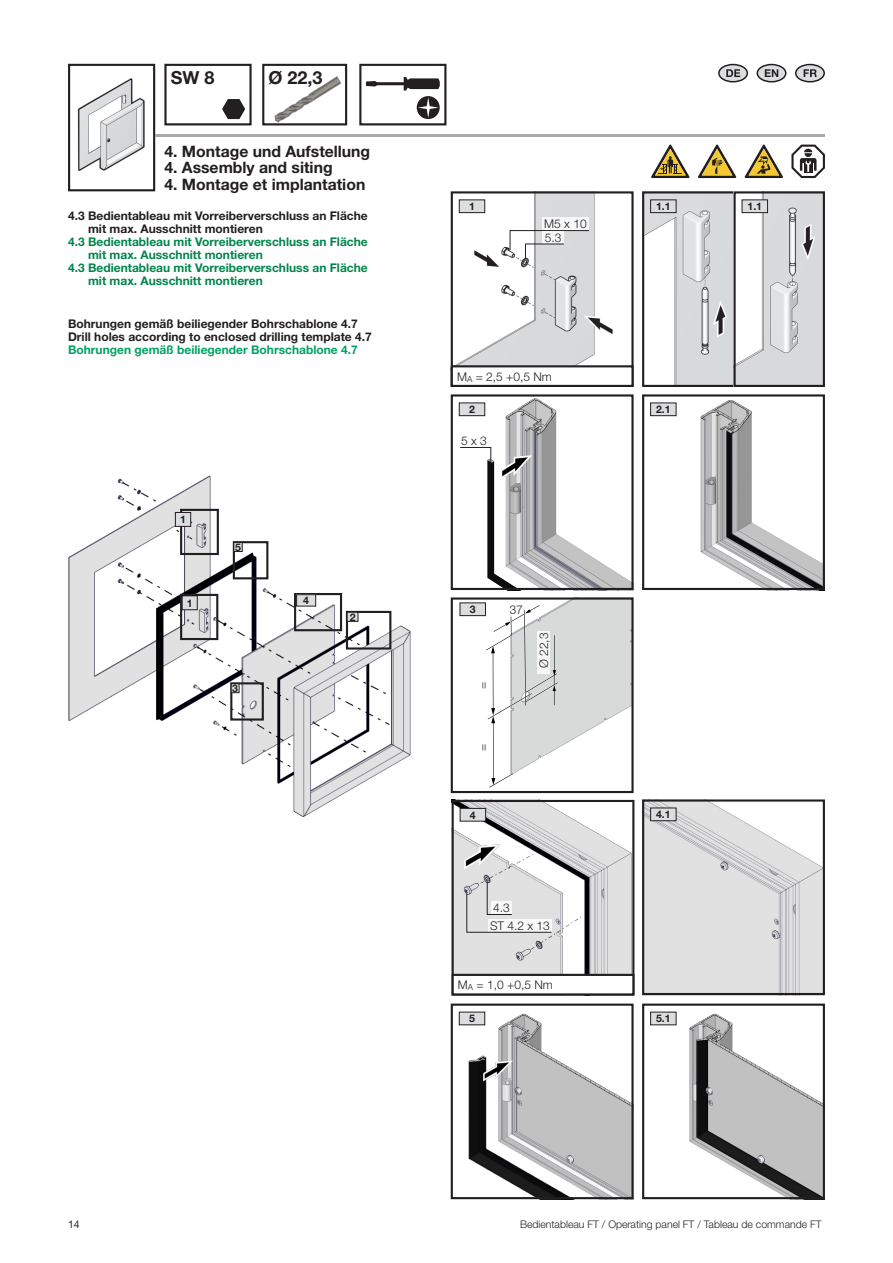
<style>
.page{position:relative;width:893px;height:1263px;background:#fff}
.page>*{position:absolute;margin:0;border:0;box-sizing:border-box;transform-origin:0 0}
._1_VariableUeberschr{font:700 18px "Neue Helvetica For Rittal";color:#231f20}
._1_VariableUeberschr-2{font:700 15.75px "Neue Helvetica For Rittal";color:#231f20}
._1_TextHf_AbstandOhn{font:700 12px/12.9px "Neue Helvetica For Rittal";color:#231f20}
._1_TextHf_AbstandOhn-2{font:700 12px/12.9px "Neue Helvetica For Rittal";color:#00854a}
._4_ZeichnungsBeschre{font:300 12px "Neue Helvetica For Rittal";color:#231f20}
._1_Text_AbstandOhne{font:300 12px "Neue Helvetica For Rittal";color:#231f20}
.t1{font:300 10.5px "Neue Helvetica For Rittal";color:#231f20}
._2_TabelleTextHfZ{font:700 10.5px "Neue Helvetica For Rittal";color:#231f20}
._1_Igel_Nr_1-stellig{font:700 10.5px "Neue Helvetica For Rittal";color:#231f20}
.t2{font:10.5px "Neue Helvetica For Rittal";color:#231f20}
.s1{color:#00a261}
</style>
<div class="page">
<svg style="left:757px;top:65px;width:29px;height:17px"></svg>
<div style="left:757px;top:64px;width:29px;height:18px;border:2px solid #231f20;border-radius:50%"></div>
<svg style="left:765px;top:69px;width:13px;height:8px"></svg>
<div style="left:796px;top:65px;width:28px;height:17px;background:#dcdddf;border-radius:50%"></div>
<div style="left:795px;top:64px;width:30px;height:18px;border:2px solid #231f20;border-radius:50%"></div>
<svg style="left:804px;top:69px;width:13px;height:8px"></svg>
<div style="left:719px;top:65px;width:28px;height:17px;background:#dcdddf;border-radius:50%"></div>
<div style="left:718px;top:64px;width:30px;height:18px;border:2px solid #231f20;border-radius:50%"></div>
<svg style="left:726px;top:69px;width:14px;height:8px"></svg>
<img style="left:68px;top:64px;width:88px;height:128px">
<div style="left:68px;top:64px;width:87px;height:127px;border:2px solid #231f20"></div>
<hr style="left:155px;top:134px;width:670px;height:3px;background:#a8a9ad">
<svg style="left:651px;top:145px;width:38px;height:33px"></svg>
<svg style="left:698px;top:145px;width:38px;height:33px"></svg>
<svg style="left:745px;top:145px;width:38px;height:33px"></svg>
<svg style="left:791px;top:145px;width:34px;height:33px"></svg>
<svg style="left:222px;top:99px;width:23px;height:20px"></svg>
<div style="left:164px;top:64px;width:88px;height:61px;border:2px solid #231f20"></div>
<svg style="left:366px;top:77px;width:74px;height:14px"></svg>
<div style="left:359px;top:64px;width:87px;height:61px;border:2px solid #231f20"></div>
<svg style="left:417px;top:96px;width:23px;height:23px"></svg>
<svg style="left:418px;top:97px;width:20px;height:21px"></svg>
<img style="left:68px;top:475px;width:343px;height:342px">
<img style="left:456px;top:194px;width:157px;height:171px">
<div style="left:451px;top:191px;width:183px;height:196px;border:2px solid #231f20"></div>
<div style="left:459px;top:200px;width:26px;height:13px;background:#dcdddf"></div>
<div style="left:459px;top:200px;width:26px;height:13px;border:1px solid #231f20"></div>
<img style="left:650px;top:400px;width:172px;height:187px">
<div style="left:642px;top:394px;width:183px;height:196px;border:2px solid #231f20"></div>
<div style="left:651px;top:403px;width:25px;height:13px;background:#dcdddf"></div>
<div style="left:650px;top:403px;width:26px;height:13px;border:1px solid #231f20"></div>
<img style="left:458px;top:398px;width:173px;height:189px">
<div style="left:451px;top:394px;width:183px;height:196px;border:2px solid #231f20"></div>
<div style="left:459px;top:403px;width:26px;height:13px;background:#dcdddf"></div>
<div style="left:459px;top:403px;width:26px;height:13px;border:1px solid #231f20"></div>
<div style="left:294px;top:593px;width:48px;height:38px;border:2px solid #231f20"></div>
<div style="left:297px;top:595px;width:19px;height:11px;background:#dcdddf"></div>
<div style="left:296px;top:594px;width:20px;height:12px;border:1px solid #231f20"></div>
<img style="left:645px;top:802px;width:177px;height:190px">
<div style="left:642px;top:799px;width:183px;height:196px;border:2px solid #231f20"></div>
<div style="left:651px;top:808px;width:25px;height:13px;background:#dcdddf"></div>
<div style="left:650px;top:808px;width:26px;height:13px;border:1px solid #231f20"></div>
<img style="left:650px;top:1011px;width:172px;height:185px">
<div style="left:642px;top:1003px;width:183px;height:196px;border:2px solid #231f20"></div>
<div style="left:651px;top:1012px;width:25px;height:13px;background:#dcdddf"></div>
<img style="left:458px;top:1011px;width:173px;height:185px">
<div style="left:451px;top:1003px;width:183px;height:196px;border:2px solid #231f20"></div>
<div style="left:459px;top:1012px;width:26px;height:13px;background:#dcdddf"></div>
<div style="left:459px;top:1012px;width:26px;height:13px;border:1px solid #231f20"></div>
<div style="left:180px;top:509px;width:39px;height:46px;border:2px solid #231f20"></div>
<div style="left:175px;top:512px;width:16px;height:14px;background:#dcdddf"></div>
<div style="left:175px;top:512px;width:16px;height:15px;border:1px solid #231f20"></div>
<div style="left:180px;top:594px;width:38px;height:46px;border:2px solid #231f20"></div>
<div style="left:182px;top:596px;width:15px;height:14px;background:#dcdddf"></div>
<div style="left:182px;top:595px;width:16px;height:15px;border:1px solid #231f20"></div>
<div style="left:542px;top:217px;width:47px;height:13px;background:#f7f7f8"></div>
<svg style="left:509px;top:230px;width:81px;height:29px"></svg>
<div style="left:451px;top:365px;width:183px;height:22px;border:2px solid #231f20"></div>
<div style="left:346px;top:611px;width:45px;height:38px;border:2px solid #231f20"></div>
<div style="left:347px;top:612px;width:11px;height:9px;background:#dcdddf"></div>
<div style="left:347px;top:612px;width:11px;height:10px;border:1px solid #231f20"></div>
<div style="left:230px;top:682px;width:34px;height:38px;border:2px solid #231f20"></div>
<div style="left:231px;top:684px;width:8px;height:9px;background:#dcdddf"></div>
<div style="left:231px;top:683px;width:8px;height:10px;border:1px solid #231f20"></div>
<div style="left:233px;top:541px;width:35px;height:38px;border:2px solid #231f20"></div>
<div style="left:234px;top:542px;width:8px;height:9px;background:#dcdddf"></div>
<div style="left:234px;top:542px;width:8px;height:10px;border:1px solid #231f20"></div>
<img style="left:645px;top:194px;width:88px;height:190px">
<div style="left:642px;top:191px;width:183px;height:196px;border:2px solid #231f20"></div>
<div style="left:651px;top:200px;width:25px;height:13px;background:#dcdddf"></div>
<div style="left:650px;top:200px;width:26px;height:13px;border:1px solid #231f20"></div>
<img style="left:736px;top:194px;width:86px;height:190px">
<div style="left:733px;top:191px;width:92px;height:196px;border:2px solid #231f20"></div>
<div style="left:742px;top:200px;width:25px;height:13px;background:#dcdddf"></div>
<div style="left:742px;top:200px;width:26px;height:13px;border:1px solid #231f20"></div>
<img style="left:455px;top:803px;width:176px;height:171px">
<div style="left:452px;top:800px;width:182px;height:195px;border:2px solid #231f20"></div>
<div style="left:460px;top:808px;width:26px;height:13px;background:#dcdddf"></div>
<div style="left:460px;top:808px;width:26px;height:13px;border:1px solid #231f20"></div>
<div style="left:452px;top:974px;width:182px;height:21px;border:2px solid #231f20"></div>
<svg style="left:466px;top:881px;width:86px;height:52px"></svg>
<img style="left:459px;top:600px;width:172px;height:148px">
<div style="left:451px;top:597px;width:183px;height:196px;border:2px solid #231f20"></div>
<div style="left:460px;top:603px;width:25px;height:13px;background:#dcdddf"></div>
<div style="left:460px;top:603px;width:26px;height:13px;border:1px solid #231f20"></div>
<div style="left:476px;top:671px;width:13px;height:20px;background:#fff"></div>
<div style="left:476px;top:732px;width:13px;height:21px;background:#fff"></div>
<div style="left:459px;top:434px;width:20px;height:12px;background:#fff"></div>
<svg style="left:460px;top:447px;width:31px;height:18px"></svg>
<div style="left:262px;top:64px;width:85px;height:61px;border:2px solid #231f20"></div>
<img style="left:274px;top:76px;width:68px;height:47px">
<svg style="left:486px;top:605px;width:72px;height:183px"></svg>
<p class="_1_VariableUeberschr" style="left:171px;top:66px;width:45px">SW 8</p>
<p class="_1_VariableUeberschr" style="left:268px;top:66px;width:56px">Ø 22,3</p>
<p class="_1_VariableUeberschr-2" style="left:164px;top:141px;width:207px">4. Montage und Aufstellung</p>
<p class="_1_VariableUeberschr-2" style="left:164px;top:158px;width:170px">4. Assembly and siting</p>
<p class="_1_VariableUeberschr-2" style="left:164px;top:174px;width:202px">4. Montage et implantation</p>
<p class="_1_TextHf_AbstandOhn" style="left:88px;top:210px;width:281px;text-indent:-20px">4.3 Bedientableau mit Vorreiberverschluss an Fläche mit max. Ausschnitt montieren</p>
<p class="_1_TextHf_AbstandOhn-2" style="left:88px;top:235px;width:281px;text-indent:-20px">4.3 Bedientableau mit Vorreiberverschluss an Fläche mit max. Ausschnitt montieren</p>
<p class="_1_TextHf_AbstandOhn-2" style="left:88px;top:261px;width:281px;text-indent:-20px">4.3 Bedientableau mit Vorreiberverschluss an Fläche mit max. Ausschnitt montieren</p>
<p class="_1_TextHf_AbstandOhn" style="left:68px;top:317px;width:305px">Bohrungen gemäß beiliegender Bohrschablone 4.7<br>Drill holes according to enclosed drilling template 4.7<br><span class="s1">Bohrungen gemäß beiliegender Bohrschablone 4.7</span></p>
<p class="_1_Igel_Nr_1-stellig" style="left:180px;top:513px;width:7px">1</p>
<p class="_1_Igel_Nr_1-stellig" style="left:187px;top:596px;width:7px">1</p>
<p class="_1_Igel_Nr_1-stellig" style="left:235px;top:541px;width:7px">5</p>
<p class="_1_Igel_Nr_1-stellig" style="left:232px;top:682px;width:7px">3</p>
<p class="_1_Igel_Nr_1-stellig" style="left:303px;top:594px;width:7px">4</p>
<p class="_1_Igel_Nr_1-stellig" style="left:350px;top:611px;width:7px">2</p>
<p class="_2_TabelleTextHfZ" style="left:469px;top:200px;width:7px">1</p>
<p class="_4_ZeichnungsBeschre" style="left:544px;top:217px;width:44px">M5 x 10</p>
<p class="_4_ZeichnungsBeschre" style="left:545px;top:230px;width:18px">5.3</p>
<p class="_1_Text_AbstandOhne" style="left:457px;top:369px;width:96px">M<sub>A</sub> = 2,5 +0,5 Nm</p>
<p class="_2_TabelleTextHfZ" style="left:656px;top:200px;width:16px">1.1</p>
<p class="_2_TabelleTextHfZ" style="left:747px;top:200px;width:16px">1.1</p>
<p class="_2_TabelleTextHfZ" style="left:469px;top:403px;width:7px">2</p>
<p class="_2_TabelleTextHfZ" style="left:656px;top:403px;width:16px">2.1</p>
<p class="_4_ZeichnungsBeschre" style="left:461px;top:433px;width:27px">5 x 3</p>
<p class="_2_TabelleTextHfZ" style="left:470px;top:603px;width:7px">3</p>
<p class="_4_ZeichnungsBeschre" style="left:475px;top:689px;width:9px;rotate:-90deg">=</p>
<p class="_4_ZeichnungsBeschre" style="left:475px;top:751px;width:9px;rotate:-90deg">=</p>
<p class="_2_TabelleTextHfZ" style="left:470px;top:808px;width:7px">4</p>
<p class="_4_ZeichnungsBeschre" style="left:537px;top:668px;width:37px;rotate:-90deg">Ø 22,3</p>
<p class="_4_ZeichnungsBeschre" style="left:493px;top:900px;width:18px">4.3</p>
<p class="_4_ZeichnungsBeschre" style="left:490px;top:918px;width:61px">ST 4.2 x 13</p>
<p class="_1_Text_AbstandOhne" style="left:458px;top:977px;width:96px">M<sub>A</sub> = 1,0 +0,5 Nm</p>
<p class="_2_TabelleTextHfZ" style="left:656px;top:808px;width:16px">4.1</p>
<p class="_2_TabelleTextHfZ" style="left:469px;top:1012px;width:7px">5</p>
<p class="_2_TabelleTextHfZ" style="left:656px;top:1012px;width:16px">5.1</p>
<p class="t2" style="left:68px;top:1218px;width:13px">14</p>
<p class="t1" style="left:520px;top:1218px;width:303px">Bedientableau FT / Operating panel FT / Tableau de commande FT</p>
</div>
